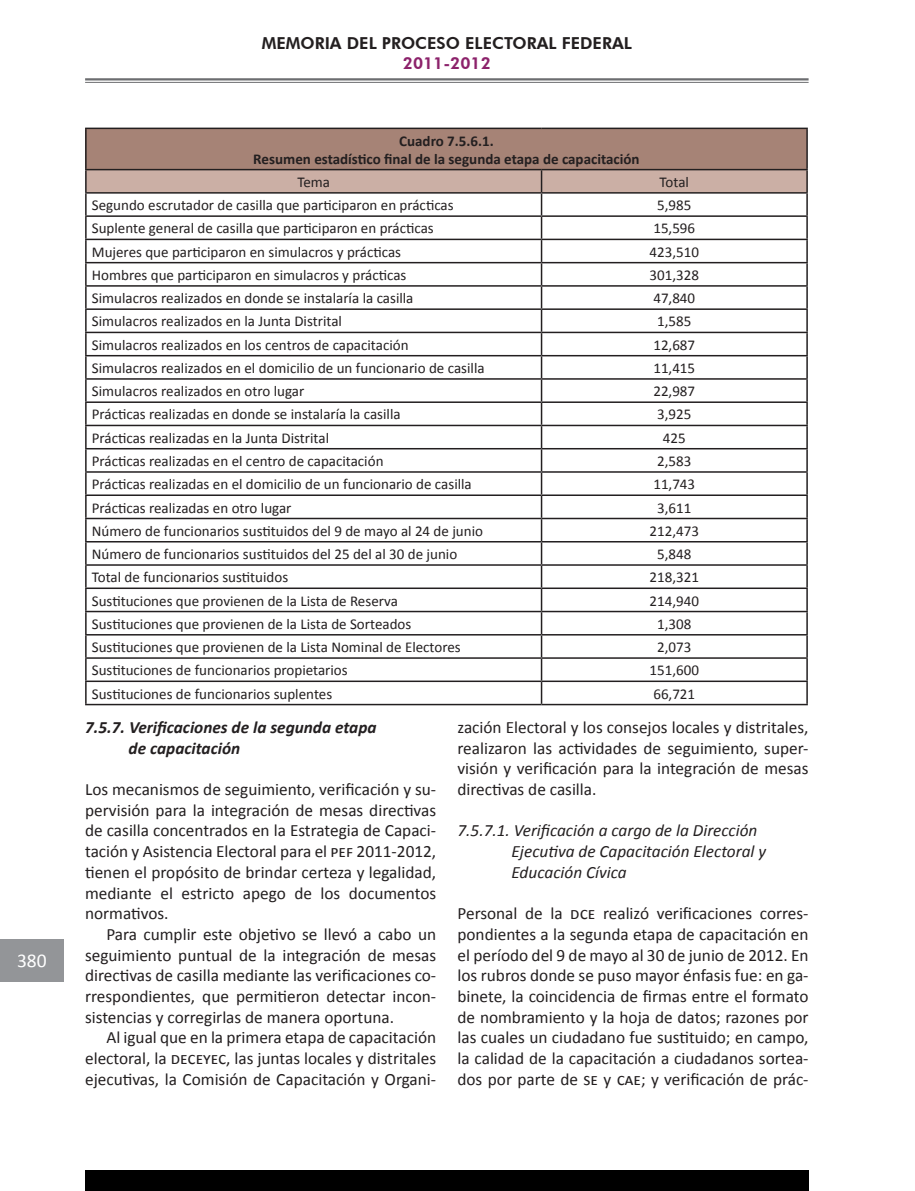
<style>
.page{position:relative;width:915px;height:1191px;background:#fff}
.page>*{position:absolute;margin:0;border:0;box-sizing:border-box;transform-origin:0 0}
.t1{font:19.5px "Calibri";color:#fff}
.CUERPO{font:17.25px/20.7px "Calibri";color:#231f20;text-align:justify}
.PARRAFO{font:17.25px/20.7px "Calibri";color:#231f20;text-align:justify}
.sub_sub_sub_4{font:italic 17.25px "Calibri";color:#231f20}
.sub_sub_3{font:italic 700 17.25px "Calibri";color:#231f20}
.t2{font:800 16.5px "Futura BT";color:#231f20}
.t3{font:800 16.5px "Futura BT";color:#8c226b}
.CUERPO-2{font:15px "Calibri";color:#231f20}
.CUERPO-3{font:700 15px "Calibri";color:#231f20}
</style>
<div class="page">
<div style="left:0;top:939px;width:64px;height:43px;background:#939598"></div>
<div style="left:85px;top:1170px;width:723px;height:21px;background:#000"></div>
<hr style="left:85px;top:78px;width:723px;height:2px;background:#6c6d70">
<hr style="left:85px;top:82px;width:723px;height:1px;background:#6c6d70">
<div style="left:86px;top:128px;width:720px;height:42px;background:#a68376"></div>
<hr style="left:85px;top:128px;width:456px;height:1px;background:#231f20">
<hr style="left:85px;top:129px;width:2px;height:40px;background:#231f20">
<hr style="left:541px;top:128px;width:266px;height:1px;background:#231f20">
<hr style="left:806px;top:129px;width:1px;height:40px;background:#231f20">
<hr style="left:85px;top:169px;width:456px;height:1px;background:#231f20">
<hr style="left:85px;top:170px;width:2px;height:22px;background:#231f20">
<hr style="left:541px;top:169px;width:266px;height:1px;background:#231f20">
<hr style="left:85px;top:192px;width:456px;height:2px;background:#231f20">
<hr style="left:85px;top:194px;width:2px;height:21px;background:#231f20">
<hr style="left:85px;top:215px;width:456px;height:2px;background:#231f20">
<hr style="left:85px;top:217px;width:2px;height:22px;background:#231f20">
<hr style="left:85px;top:239px;width:456px;height:1px;background:#231f20">
<hr style="left:85px;top:240px;width:2px;height:22px;background:#231f20">
<hr style="left:85px;top:262px;width:456px;height:1px;background:#231f20">
<hr style="left:85px;top:263px;width:2px;height:22px;background:#231f20">
<hr style="left:85px;top:285px;width:456px;height:2px;background:#231f20">
<hr style="left:85px;top:287px;width:2px;height:21px;background:#231f20">
<hr style="left:85px;top:308px;width:456px;height:2px;background:#231f20">
<hr style="left:85px;top:310px;width:2px;height:22px;background:#231f20">
<hr style="left:85px;top:332px;width:456px;height:1px;background:#231f20">
<hr style="left:85px;top:333px;width:2px;height:22px;background:#231f20">
<hr style="left:85px;top:355px;width:456px;height:1px;background:#231f20">
<hr style="left:85px;top:356px;width:2px;height:22px;background:#231f20">
<hr style="left:85px;top:378px;width:456px;height:2px;background:#231f20">
<hr style="left:85px;top:380px;width:2px;height:21px;background:#231f20">
<hr style="left:85px;top:401px;width:456px;height:2px;background:#231f20">
<hr style="left:85px;top:403px;width:2px;height:22px;background:#231f20">
<hr style="left:85px;top:425px;width:456px;height:1px;background:#231f20">
<hr style="left:85px;top:426px;width:2px;height:22px;background:#231f20">
<hr style="left:85px;top:448px;width:456px;height:1px;background:#231f20">
<hr style="left:85px;top:449px;width:2px;height:22px;background:#231f20">
<hr style="left:85px;top:471px;width:456px;height:2px;background:#231f20">
<hr style="left:85px;top:473px;width:2px;height:21px;background:#231f20">
<hr style="left:85px;top:494px;width:456px;height:2px;background:#231f20">
<hr style="left:85px;top:496px;width:2px;height:22px;background:#231f20">
<hr style="left:85px;top:518px;width:456px;height:1px;background:#231f20">
<hr style="left:85px;top:519px;width:2px;height:22px;background:#231f20">
<hr style="left:85px;top:541px;width:456px;height:1px;background:#231f20">
<hr style="left:85px;top:542px;width:2px;height:22px;background:#231f20">
<hr style="left:85px;top:564px;width:456px;height:2px;background:#231f20">
<hr style="left:85px;top:566px;width:2px;height:21px;background:#231f20">
<hr style="left:85px;top:587px;width:456px;height:2px;background:#231f20">
<hr style="left:85px;top:589px;width:2px;height:22px;background:#231f20">
<hr style="left:85px;top:611px;width:456px;height:1px;background:#231f20">
<hr style="left:85px;top:612px;width:2px;height:22px;background:#231f20">
<hr style="left:85px;top:634px;width:456px;height:1px;background:#231f20">
<hr style="left:85px;top:635px;width:2px;height:22px;background:#231f20">
<hr style="left:85px;top:657px;width:456px;height:2px;background:#231f20">
<hr style="left:85px;top:659px;width:2px;height:21px;background:#231f20">
<hr style="left:85px;top:680px;width:456px;height:2px;background:#231f20">
<hr style="left:85px;top:682px;width:2px;height:22px;background:#231f20">
<svg style="left:86px;top:170px;width:721px;height:534px"></svg>
<hr style="left:85px;top:704px;width:456px;height:1px;background:#231f20">
<hr style="left:541px;top:704px;width:266px;height:1px;background:#231f20">
<h1 class="t1" style="left:17px;top:948px;width:31px">380</h1>
<p class="t2" style="left:262px;top:33px;width:371px">MEMORIA DEL PROCESO ELECTORAL FEDERAL</p>
<p class="t3" style="left:403px;top:53px;width:89px">2011-2012</p>
<p class="CUERPO-3" style="left:399px;top:131px;width:96px">Cuadro 7.5.6.1.</p>
<p class="CUERPO-3" style="left:253px;top:149px;width:388px">Resumen estadístico final de la segunda etapa de capacitación</p>
<p class="CUERPO-2" style="left:297px;top:173px;width:34px">Tema</p>
<p class="CUERPO-2" style="left:659px;top:173px;width:31px">Total</p>
<p class="CUERPO-2" style="left:92px;top:196px;width:363px">Segundo escrutador de casilla que participaron en prácticas</p>
<p class="CUERPO-2" style="left:657px;top:196px;width:36px">5,985</p>
<p class="CUERPO-2" style="left:92px;top:219px;width:343px">Suplente general de casilla que participaron en prácticas</p>
<p class="CUERPO-2" style="left:653px;top:219px;width:43px">15,596</p>
<p class="CUERPO-2" style="left:92px;top:242px;width:310px">Mujeres que participaron en simulacros y prácticas</p>
<p class="CUERPO-2" style="left:649px;top:242px;width:51px">423,510</p>
<p class="CUERPO-2" style="left:92px;top:266px;width:316px">Hombres que participaron en simulacros y prácticas</p>
<p class="CUERPO-2" style="left:649px;top:266px;width:51px">301,328</p>
<p class="CUERPO-2" style="left:92px;top:289px;width:323px">Simulacros realizados en donde se instalaría la casilla</p>
<p class="CUERPO-2" style="left:653px;top:289px;width:43px">47,840</p>
<p class="CUERPO-2" style="left:92px;top:312px;width:251px">Simulacros realizados en la Junta Distrital</p>
<p class="CUERPO-2" style="left:657px;top:312px;width:36px">1,585</p>
<p class="CUERPO-2" style="left:92px;top:335px;width:318px">Simulacros realizados en los centros de capacitación</p>
<p class="CUERPO-2" style="left:653px;top:335px;width:43px">12,687</p>
<p class="CUERPO-2" style="left:92px;top:359px;width:394px">Simulacros realizados en el domicilio de un funcionario de casilla</p>
<p class="CUERPO-2" style="left:653px;top:359px;width:43px">11,415</p>
<p class="CUERPO-2" style="left:92px;top:382px;width:214px">Simulacros realizados en otro lugar</p>
<p class="CUERPO-2" style="left:653px;top:382px;width:43px">22,987</p>
<p class="CUERPO-2" style="left:92px;top:405px;width:310px">Prácticas realizadas en donde se instalaría la casilla</p>
<p class="CUERPO-2" style="left:657px;top:405px;width:36px">3,925</p>
<p class="CUERPO-2" style="left:92px;top:428px;width:239px">Prácticas realizadas en la Junta Distrital</p>
<p class="CUERPO-2" style="left:662px;top:428px;width:24px">425</p>
<p class="CUERPO-2" style="left:92px;top:452px;width:293px">Prácticas realizadas en el centro de capacitación</p>
<p class="CUERPO-2" style="left:657px;top:452px;width:36px">2,583</p>
<p class="CUERPO-2" style="left:92px;top:475px;width:381px">Prácticas realizadas en el domicilio de un funcionario de casilla</p>
<p class="CUERPO-2" style="left:653px;top:475px;width:43px">11,743</p>
<p class="CUERPO-2" style="left:92px;top:498px;width:201px">Prácticas realizadas en otro lugar</p>
<p class="CUERPO-2" style="left:657px;top:498px;width:36px">3,611</p>
<p class="CUERPO-2" style="left:92px;top:521px;width:392px">Número de funcionarios sustituidos del 9 de mayo al 24 de junio</p>
<p class="CUERPO-2" style="left:649px;top:521px;width:51px">212,473</p>
<p class="CUERPO-2" style="left:92px;top:545px;width:367px">Número de funcionarios sustituidos del 25 del al 30 de junio</p>
<p class="CUERPO-2" style="left:657px;top:545px;width:36px">5,848</p>
<p class="CUERPO-2" style="left:92px;top:568px;width:198px">Total de funcionarios sustituidos</p>
<p class="CUERPO-2" style="left:649px;top:568px;width:51px">218,321</p>
<p class="CUERPO-2" style="left:92px;top:591px;width:307px">Sustituciones que provienen de la Lista de Reserva</p>
<p class="CUERPO-2" style="left:649px;top:591px;width:51px">214,940</p>
<p class="CUERPO-2" style="left:92px;top:614px;width:321px">Sustituciones que provienen de la Lista de Sorteados</p>
<p class="CUERPO-2" style="left:657px;top:614px;width:36px">1,308</p>
<p class="CUERPO-2" style="left:92px;top:638px;width:370px">Sustituciones que provienen de la Lista Nominal de Electores</p>
<p class="CUERPO-2" style="left:657px;top:638px;width:36px">2,073</p>
<p class="CUERPO-2" style="left:92px;top:661px;width:257px">Sustituciones de funcionarios propietarios</p>
<p class="CUERPO-2" style="left:649px;top:661px;width:51px">151,600</p>
<p class="CUERPO-2" style="left:92px;top:684px;width:242px">Sustituciones de funcionarios suplentes</p>
<p class="CUERPO-2" style="left:653px;top:684px;width:43px">66,721</p>
<p class="sub_sub_3" style="left:85px;top:716px;width:293px">7.5.7. Verificaciones de la segunda etapa</p>
<p class="sub_sub_3" style="left:129px;top:737px;width:113px">de capacitación</p>
<p class="CUERPO" style="left:85px;top:778px;width:352px">Los mecanismos de seguimiento, verificación y su&shy;pervisión para la integración de mesas directivas de casilla concentrados en la Estrategia de Capaci&shy;tación y Asistencia Electoral para el pef 2011-2012, tienen el propósito de brindar certeza y legalidad, mediante el estricto apego de los documentos normativos.</p>
<p class="PARRAFO" style="left:85px;top:923px;width:352px;text-indent:21px">Para cumplir este objetivo se llevó a cabo un seguimiento puntual de la integración de mesas directivas de casilla mediante las verificaciones co&shy;rrespondientes, que permitieron detectar incon&shy;sistencias y corregirlas de manera oportuna.</p>
<p class="PARRAFO" style="left:85px;top:1026px;width:352px;text-indent:21px">Al igual que en la primera etapa de capacitación electoral, la deceyec, las juntas locales y distritales ejecutivas, la Comisión de Capacitación y Organi-</p>
<p class="PARRAFO" style="left:457px;top:716px;width:352px">zación Electoral y los consejos locales y distritales, realizaron las actividades de seguimiento, super&shy;visión y verificación para la integración de mesas directivas de casilla.</p>
<p class="sub_sub_sub_4" style="left:457px;top:820px;width:301px">7.5.7.1. Verificación a cargo de la Dirección</p>
<p class="sub_sub_sub_4" style="left:511px;top:840px;width:256px">Ejecutiva de Capacitación Electoral y</p>
<p class="sub_sub_sub_4" style="left:511px;top:861px;width:117px">Educación Cívica</p>
<p class="CUERPO" style="left:457px;top:902px;width:352px">Personal de la dce realizó verificaciones corres&shy;pondientes a la segunda etapa de capacitación en el período del 9 de mayo al 30 de junio de 2012. En los rubros donde se puso mayor énfasis fue: en ga&shy;binete, la coincidencia de firmas entre el formato de nombramiento y la hoja de datos; razones por las cuales un ciudadano fue sustituido; en campo, la calidad de la capacitación a ciudadanos sortea&shy;dos por parte de se y cae; y verificación de prác-</p>
</div>
